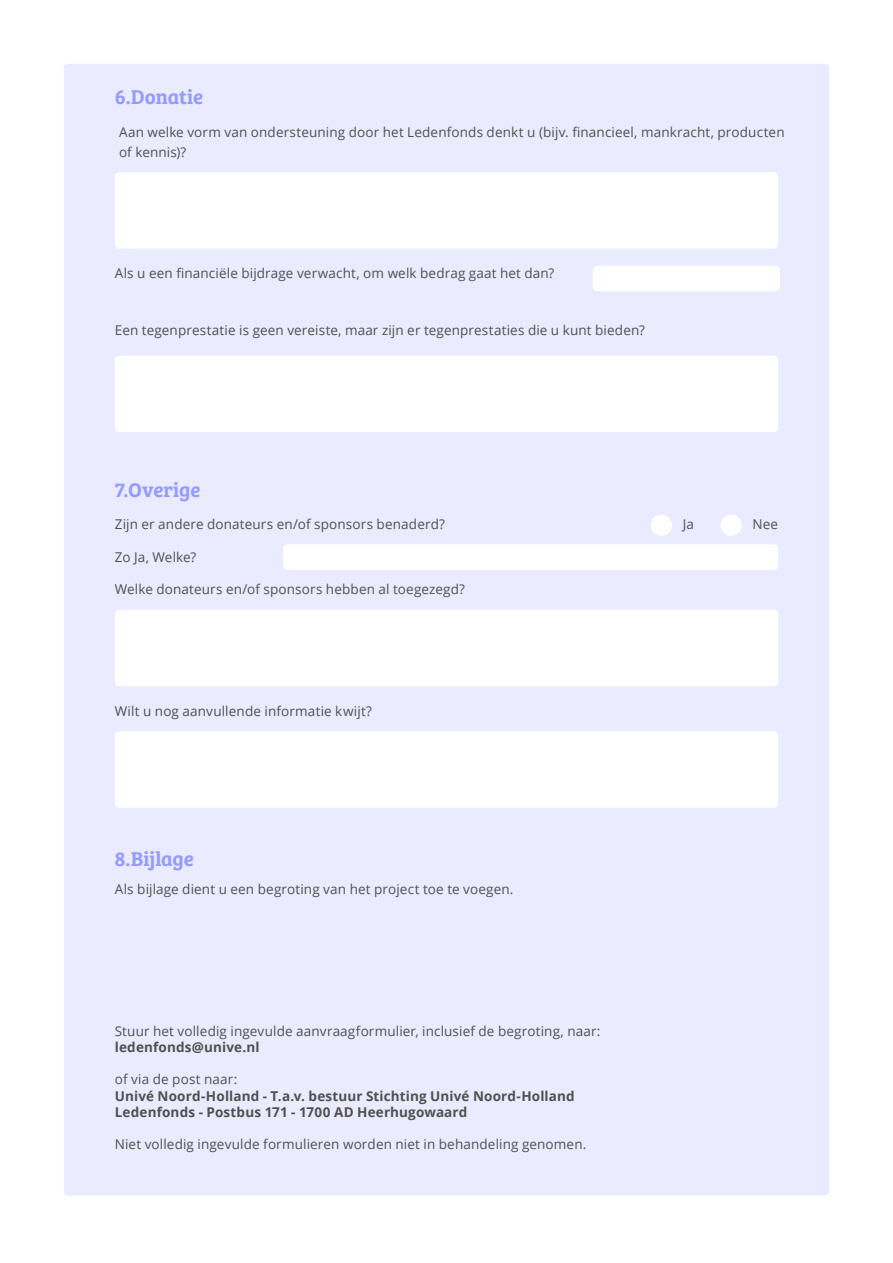
<style>
.page{position:relative;width:893px;height:1263px;background:#fff}
.page>*{position:absolute;margin:0;border:0;box-sizing:border-box;transform-origin:0 0}
.t1{font:20.7px "Bree Serif Sb";letter-spacing:-.005em;color:#949bff}
.t2{font:13.5px/20.2px "Open Sans";letter-spacing:.01em;color:#505050}
.t3{font:700 13.5px/16.2px "Open Sans";letter-spacing:.01em;color:#505050}
</style>
<div class="page">
<div style="left:64px;top:64px;width:765px;height:1131px;background:#eaebff;border-radius:4px"></div>
<div style="left:115px;top:172px;width:663px;height:77px;background:#fff;border-radius:4px"></div>
<div style="left:593px;top:266px;width:187px;height:25px;background:#fff;border-radius:4px"></div>
<div style="left:115px;top:356px;width:663px;height:76px;background:#fff;border-radius:4px"></div>
<div style="left:651px;top:515px;width:21px;height:21px;background:#fff;border-radius:50%"></div>
<div style="left:721px;top:515px;width:21px;height:21px;background:#fff;border-radius:50%"></div>
<div style="left:283px;top:544px;width:495px;height:26px;background:#fff;border-radius:4px"></div>
<div style="left:115px;top:610px;width:663px;height:76px;background:#fff;border-radius:4px"></div>
<div style="left:115px;top:731px;width:663px;height:77px;background:#fff;border-radius:4px"></div>
<h1 class="t1" style="left:115px;top:81px;width:90px">6.Donatie</h1>
<p class="t2" style="left:119px;top:121px;width:667px">Aan welke vorm van ondersteuning door het Ledenfonds denkt u (bijv. financieel, mankracht, producten of kennis)?</p>
<p class="t2" style="left:115px;top:263px;width:441px">Als u een financiële bijdrage verwacht, om welk bedrag gaat het dan?</p>
<p class="t2" style="left:115px;top:320px;width:531px">Een tegenprestatie is geen vereiste, maar zijn er tegenprestaties die u kunt bieden?</p>
<h1 class="t1" style="left:115px;top:474px;width:87px">7.Overige</h1>
<p class="t2" style="left:115px;top:514px;width:332px">Zijn er andere donateurs en/of sponsors benaderd?</p>
<p class="t2" style="left:683px;top:514px;width:13px">Ja</p>
<p class="t2" style="left:752px;top:514px;width:27px">Nee</p>
<p class="t2" style="left:115px;top:546px;width:83px">Zo Ja, Welke?</p>
<p class="t2" style="left:115px;top:579px;width:352px">Welke donateurs en/of sponsors hebben al toegezegd?</p>
<p class="t2" style="left:115px;top:700px;width:258px">Wilt u nog aanvullende informatie kwijt?</p>
<h1 class="t1" style="left:115px;top:843px;width:81px">8.Bijlage</h1>
<p class="t2" style="left:115px;top:879px;width:400px">Als bijlage dient u een begroting van het project toe te voegen.</p>
<p class="t2" style="left:115px;top:1020px;width:487px">Stuur het volledig ingevulde aanvraagformulier, inclusief de begroting, naar:</p>
<p class="t3" style="left:115px;top:1039px;width:146px">ledenfonds@unive.nl</p>
<p class="t2" style="left:115px;top:1069px;width:124px">of via de post naar:</p>
<p class="t3" style="left:115px;top:1087px;width:461px">Univé Noord-Holland - T.a.v. bestuur Stichting Univé Noord-Holland<br>Ledenfonds - Postbus 171 - 1700 AD Heerhugowaard</p>
<p class="t2" style="left:115px;top:1134px;width:473px">Niet volledig ingevulde formulieren worden niet in behandeling genomen.</p>
</div>
